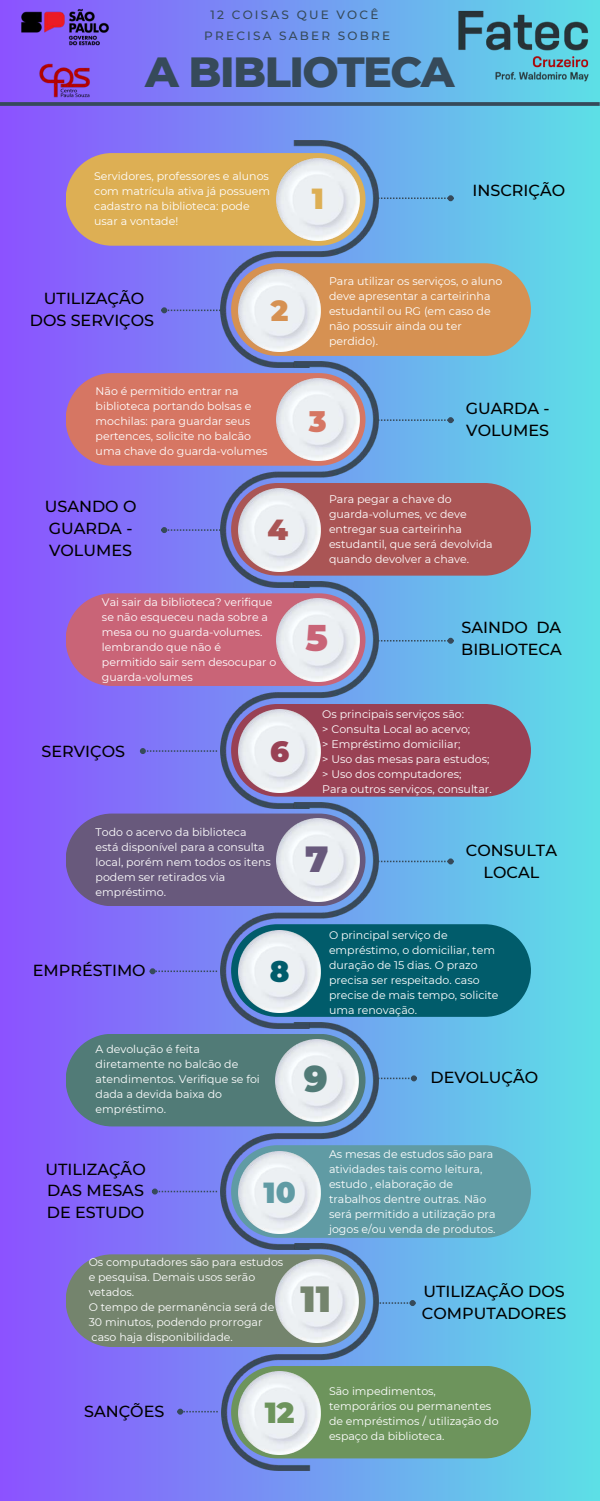
<style>
.page{position:relative;width:600px;height:1501px;background:#fff}
.page>*{position:absolute;margin:0;border:0;box-sizing:border-box;transform-origin:0 0}
.t1{font:800 43px "Montserrat";letter-spacing:-.035em;color:#364a5a}
.t2{font:900 36.3px "Montserrat";color:#74846d}
.t3{font:900 36.3px "Montserrat";color:#c96477}
.t4{font:900 36.3px "Montserrat";color:#68597c}
.t5{font:900 36.3px "Montserrat";color:#517b77}
.t6{font:900 29px "Montserrat";color:#609ba4}
.t7{font:900 29px "Montserrat";color:#6d945c}
.t8{font:900 29px "Montserrat";color:#ddaf54}
.t9{font:900 29px "Montserrat";color:#d67663}
.t10{font:900 29px "Montserrat";color:#d69152}
.t11{font:900 29px "Montserrat";color:#a55}
.t12{font:900 29px "Montserrat";color:#994154}
.t13{font:900 29px "Montserrat";color:#015c6b}
.t14{font:500 16px/21.8px "Montserrat";color:#000}
.t15{font:500 12px/20.2px "Montserrat";letter-spacing:.185em;color:#364a5a;text-align:center}
.t16{font:11px/15px "Montserrat";color:#fff}
</style>
<div class="page">
<div style="left:0;top:0;width:600px;height:1500px;background:linear-gradient(to right,#8c52ff,#5cdfe6)"></div>
<img style="left:221px;top:1028px;width:157px;height:215px">
<img style="left:221px;top:140px;width:157px;height:221px">
<img style="left:221px;top:361px;width:157px;height:220px">
<img style="left:221px;top:581px;width:157px;height:221px">
<img style="left:221px;top:802px;width:157px;height:226px">
<img style="left:221px;top:1243px;width:158px;height:226px">
<div style="left:66px;top:153px;width:300px;height:93px;background:#ddaf54;border-radius:46px"></div>
<img style="left:277px;top:158px;width:82px;height:83px">
<div style="left:66px;top:373px;width:300px;height:92px;background:#d67663;border-radius:46px"></div>
<div style="left:66px;top:593px;width:300px;height:93px;background:#c96477;border-radius:46px"></div>
<div style="left:66px;top:813px;width:300px;height:93px;background:#68597c;border-radius:46px"></div>
<div style="left:66px;top:1033px;width:300px;height:93px;background:#517b77;border-radius:46px"></div>
<div style="left:231px;top:263px;width:300px;height:93px;background:#d69152;border-radius:46px"></div>
<svg style="left:161px;top:307px;width:60px;height:6px"></svg>
<img style="left:238px;top:269px;width:83px;height:82px">
<img style="left:277px;top:378px;width:82px;height:83px">
<img style="left:277px;top:598px;width:82px;height:83px">
<img style="left:277px;top:818px;width:82px;height:83px">
<img style="left:276px;top:1038px;width:82px;height:83px">
<div style="left:231px;top:483px;width:300px;height:92px;background:#a55;border-radius:46px"></div>
<svg style="left:161px;top:527px;width:60px;height:6px"></svg>
<img style="left:238px;top:489px;width:83px;height:82px">
<div style="left:231px;top:704px;width:300px;height:92px;background:#994154;border-radius:46px"></div>
<svg style="left:140px;top:748px;width:77px;height:6px"></svg>
<img style="left:238px;top:709px;width:83px;height:83px">
<div style="left:231px;top:924px;width:300px;height:92px;background:#015c6b;border-radius:46px"></div>
<svg style="left:150px;top:968px;width:67px;height:6px"></svg>
<img style="left:238px;top:929px;width:83px;height:83px">
<div style="left:231px;top:1144px;width:300px;height:93px;background:#609ba4;border-radius:46px"></div>
<svg style="left:152px;top:1188px;width:65px;height:6px"></svg>
<img style="left:238px;top:1150px;width:83px;height:83px">
<svg style="left:378px;top:417px;width:76px;height:6px"></svg>
<svg style="left:378px;top:637px;width:76px;height:6px"></svg>
<svg style="left:378px;top:858px;width:76px;height:6px"></svg>
<svg style="left:378px;top:1075px;width:39px;height:6px"></svg>
<svg style="left:378px;top:195px;width:76px;height:6px"></svg>
<div style="left:66px;top:1254px;width:300px;height:92px;background:#74846d;border-radius:46px"></div>
<img style="left:276px;top:1259px;width:82px;height:82px">
<svg style="left:377px;top:1299px;width:39px;height:6px"></svg>
<div style="left:231px;top:1365px;width:300px;height:92px;background:#6d945c;border-radius:46px"></div>
<img style="left:238px;top:1371px;width:83px;height:82px">
<svg style="left:177px;top:1408px;width:41px;height:6px"></svg>
<svg style="left:0;top:102px;width:600px;height:4px;background:#394e62"></svg>
<img style="left:458px;top:11px;width:132px;height:83px">
<img style="left:14px;top:1px;width:102px;height:103px">
<p class="t15" style="left:204px;top:5px;width:187px">12 COISAS QUE VOCÊ<br>PRECISA SABER SOBRE</p>
<h1 class="t1" style="left:145px;top:45px;width:311px">A BIBLIOTECA</h1>
<p class="t16" style="left:94px;top:169px;width:177px">Servidores, professores e alunos com matrícula ativa já possuem cadastro na biblioteca: pode usar a vontade!</p>
<h3 class="t8" style="left:312px;top:181px;width:14px">1</h3>
<h3 class="t14" style="left:473px;top:179px;width:94px">INSCRIÇÃO</h3>
<h3 class="t14" style="left:30px;top:287px;width:126px;text-align:center">UTILIZAÇÃO<br>DOS SERVIÇOS</h3>
<h3 class="t10" style="left:271px;top:293px;width:19px">2</h3>
<p class="t16" style="left:329px;top:273px;width:175px">Para utilizar os serviços, o aluno deve apresentar a carteirinha estudantil ou RG (em caso de não possuir ainda ou ter perdido).</p>
<p class="t16" style="left:96px;top:383px;width:174px">Não é permitido entrar na biblioteca portando bolsas e mochilas: para guardar seus pertences, solicite no balcão uma chave do guarda-volumes</p>
<h3 class="t9" style="left:309px;top:403px;width:19px">3</h3>
<h3 class="t14" style="left:466px;top:397px;width:85px">GUARDA -<br>VOLUMES</h3>
<h3 class="t14" style="left:45px;top:495px;width:93px">USANDO O<br>GUARDA -<br>VOLUMES</h3>
<h3 class="t11" style="left:267px;top:511px;width:22px">4</h3>
<p class="t16" style="left:102px;top:594px;width:176px">Vai sair da biblioteca? verifique se não esqueceu nada sobre a mesa ou no guarda-volumes. lembrando que não é permitido sair sem desocupar o guarda-volumes</p>
<h3 class="t14" style="left:42px;top:740px;width:85px">SERVIÇOS</h3>
<h3 class="t12" style="left:270px;top:733px;width:21px">6</h3>
<p class="t16" style="left:96px;top:824px;width:177px">Todo o acervo da biblioteca está disponível para a consulta local, porém nem todos os itens podem ser retirados via empréstimo.</p>
<h3 class="t14" style="left:33px;top:959px;width:114px">EMPRÉSTIMO</h3>
<h3 class="t13" style="left:270px;top:953px;width:21px">8</h3>
<p class="t16" style="left:96px;top:1041px;width:166px">A devolução é feita diretamente no balcão de atendimentos. Verifique se foi dada a devida baixa do empréstimo.</p>
<p class="t16" style="left:329px;top:491px;width:165px">Para pegar a chave do guarda-volumes, vc deve entregar sua carteirinha estudantil, que será devolvida quando devolver a chave.</p>
<h2 class="t3" style="left:306px;top:616px;width:24px">5</h2>
<h3 class="t14" style="left:461px;top:616px;width:102px">SAINDO DA<br>BIBLIOTECA</h3>
<p class="t16" style="left:322px;top:706px;width:171px">Os principais serviços são:<br>&gt; Consulta Local ao acervo;<br>&gt; Empréstimo domiciliar;<br>&gt; Uso das mesas para estudos; &gt; Uso dos computadores;<br>Para outros serviços, consultar.</p>
<h2 class="t4" style="left:305px;top:836px;width:25px">7</h2>
<h3 class="t14" style="left:466px;top:839px;width:93px;text-align:center">CONSULTA<br>LOCAL</h3>
<p class="t16" style="left:329px;top:927px;width:171px">O principal serviço de empréstimo, o domiciliar, tem duração de 15 dias. O prazo precisa ser respeitado. caso precise de mais tempo, solicite uma renovação.</p>
<h2 class="t5" style="left:304px;top:1056px;width:25px">9</h2>
<h3 class="t14" style="left:431px;top:1065px;width:109px">DEVOLUÇÃO</h3>
<h3 class="t14" style="left:45px;top:1157px;width:102px;text-align:justify">UTILIZAÇÃO DAS MESAS DE ESTUDO</h3>
<h3 class="t6" style="left:264px;top:1174px;width:34px">10</h3>
<p class="t16" style="left:329px;top:1146px;width:168px">As mesas de estudos são para atividades tais como leitura, estudo , elaboração de trabalhos dentre outras. Não será permitido a utilização pra jogos e/ou venda de produtos.</p>
<p class="t16" style="left:89px;top:1254px;width:196px">Os computadores são para estudos e pesquisa. Demais usos serão vetados.<br>O tempo de permanência será de<br>30 minutos, podendo prorrogar caso haja disponibilidade.</p>
<h2 class="t2" style="left:301px;top:1276px;width:32px">11</h2>
<h3 class="t14" style="left:422px;top:1280px;width:146px">UTILIZAÇÃO DOS<br>COMPUTADORES</h3>
<h3 class="t14" style="left:84px;top:1399px;width:82px">SANÇÕES</h3>
<h3 class="t7" style="left:265px;top:1394px;width:31px">12</h3>
<p class="t16" style="left:329px;top:1382px;width:171px">São impedimentos, temporários ou permanentes de empréstimos / utilização do espaço da biblioteca.</p>
</div>
